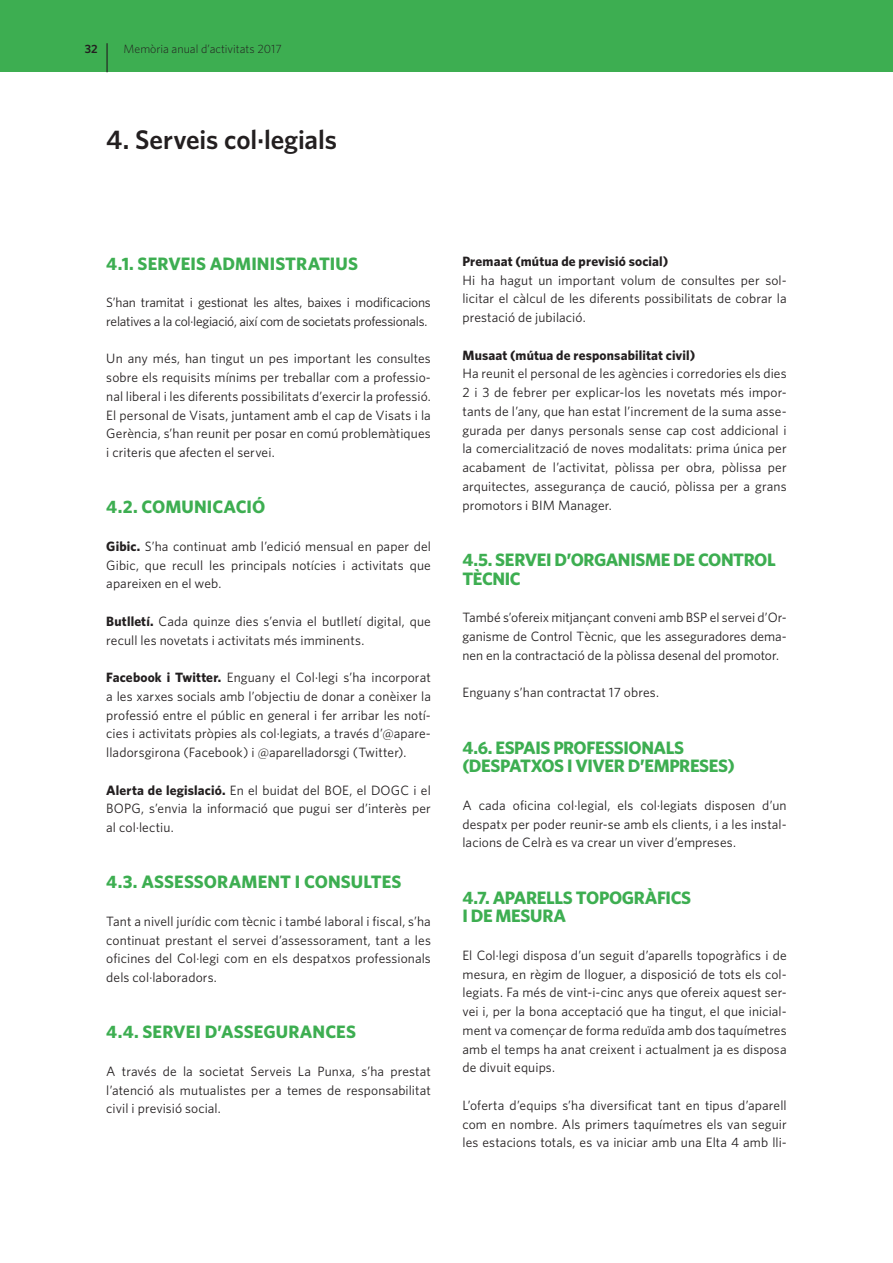
<style>
.page{position:relative;width:893px;height:1263px;background:#fff}
.page>*{position:absolute;margin:0;border:0;box-sizing:border-box;transform-origin:0 0}
.t1{font:600 27px "Whitney";letter-spacing:-.005em;color:#231f20}
.t2{font:700 18px/18.8px "Whitney";letter-spacing:-.015em;color:#3dae51}
.t3{font:700 18px "Whitney";letter-spacing:.005em;color:#3dae51}
.t4{font:13.5px/18.8px "Whitney";letter-spacing:.005em;color:#231f20;text-align:justify}
.t5{font:13.5px/18.8px "Whitney";letter-spacing:-.02em;color:#231f20}
.t6{font:700 13.5px "Whitney";letter-spacing:.01em;color:#231f20}
.t7{font:300 12px "Whitney";color:#231f20}
.t8{font:600 12px "Whitney";color:#231f20}
.s1{font-weight:700}
</style>
<div class="page">
<div style="left:0;top:0;width:893px;height:72px;background:#3dae51"></div>
<hr style="left:106px;top:43px;width:2px;height:29px;background:#231f20">
<p class="t8" style="left:85px;top:41px;width:14px">32</p>
<p class="t7" style="left:124px;top:42px;width:160px">Memòria anual d’activitats 2017</p>
<h1 class="t1" style="left:106px;top:123px;width:232px">4. Serveis col·legials</h1>
<h2 class="t3" style="left:106px;top:252px;width:253px">4.1. SERVEIS ADMINISTRATIUS</h2>
<p class="t5" style="left:106px;top:293px;width:326px">S’han tramitat i gestionat les altes, baixes i modificacions relatives a la col·legiació, així com de societats professionals.</p>
<p class="t4" style="left:106px;top:349px;width:326px">Un any més, han tingut un pes important les consultes sobre els requisits mínims per treballar com a professio&shy;nal liberal i les diferents possibilitats d’exercir la professió.<br>El personal de Visats, juntament amb el cap de Visats i la Gerència, s’han reunit per posar en comú problemàtiques i criteris que afecten el servei.</p>
<h2 class="t2" style="left:106px;top:497px;width:161px">4.2. COMUNICACIÓ</h2>
<p class="t4" style="left:106px;top:536px;width:326px"><span class="s1">Gibic.</span> S’ha continuat amb l’edició mensual en paper del Gibic, que recull les principals notícies i activitats que apareixen en el web.</p>
<p class="t4" style="left:106px;top:611px;width:326px"><span class="s1">Butlletí.</span> Cada quinze dies s’envia el butlletí digital, que recull les novetats i activitats més imminents.</p>
<p class="t4" style="left:106px;top:668px;width:326px"><span class="s1">Facebook i Twitter.</span> Enguany el Col·legi s’ha incorporat a les xarxes socials amb l’objectiu de donar a conèixer la professió entre el públic en general i fer arribar les notí&shy;cies i activitats pròpies als col·legiats, a través d’@apare&shy;lladorsgirona (Facebook) i @aparelladorsgi (Twitter).</p>
<p class="t4" style="left:106px;top:780px;width:326px"><span class="s1">Alerta de legislació.</span> En el buidat del BOE, el DOGC i el BOPG, s’envia la informació que pugui ser d’interès per al col·lectiu.</p>
<h2 class="t3" style="left:106px;top:871px;width:297px">4.3. ASSESSORAMENT I CONSULTES</h2>
<p class="t4" style="left:106px;top:911px;width:326px">Tant a nivell jurídic com tècnic i també laboral i fiscal, s’ha continuat prestant el servei d’assessorament, tant a les oficines del Col·legi com en els despatxos professionals dels col·laboradors.</p>
<h2 class="t3" style="left:106px;top:1021px;width:251px">4.4. SERVEI D’ASSEGURANCES</h2>
<p class="t4" style="left:106px;top:1061px;width:326px">A través de la societat Serveis La Punxa, s’ha prestat l’atenció als mutualistes per a temes de responsabilitat civil i previsió social.</p>
<p class="t6" style="left:462px;top:253px;width:207px">Premaat (mútua de previsió social)</p>
<p class="t4" style="left:462px;top:270px;width:326px">Hi ha hagut un important volum de consultes per sol&shy;licitar el càlcul de les diferents possibilitats de cobrar la prestació de jubilació.</p>
<p class="t6" style="left:462px;top:347px;width:234px">Musaat (mútua de responsabilitat civil)</p>
<p class="t4" style="left:462px;top:364px;width:326px">Ha reunit el personal de les agències i corredories els dies 2 i 3 de febrer per explicar-los les novetats més impor&shy;tants de l’any, que han estat l’increment de la suma asse&shy;gurada per danys personals sense cap cost addicional i la comercialització de noves modalitats: prima única per acabament de l’activitat, pòlissa per obra, pòlissa per arquitectes, assegurança de caució, pòlissa per a grans promotors i BIM Manager.</p>
<h2 class="t2" style="left:462px;top:550px;width:315px">4.5. SERVEI D’ORGANISME DE CONTROL<br>TÈCNIC</h2>
<p class="t4" style="left:462px;top:608px;width:326px">També s’ofereix mitjançant conveni amb BSP el servei d’Or&shy;ganisme de Control Tècnic, que les asseguradores dema&shy;nen en la contractació de la pòlissa desenal del promotor.</p>
<p class="t4" style="left:462px;top:683px;width:198px">Enguany s’han contractat 17 obres.</p>
<h2 class="t2" style="left:462px;top:737px;width:274px">4.6. ESPAIS PROFESSIONALS (DESPATXOS I VIVER D’EMPRESES)</h2>
<p class="t4" style="left:462px;top:795px;width:326px">A cada oficina col·legial, els col·legiats disposen d’un despatx per poder reunir-se amb els clients, i a les instal&shy;lacions de Celrà es va crear un viver d’empreses.</p>
<h2 class="t2" style="left:462px;top:887px;width:230px">4.7. APARELLS TOPOGRÀFICS<br>I DE MESURA</h2>
<p class="t4" style="left:462px;top:945px;width:326px">El Col·legi disposa d’un seguit d’aparells topogràfics i de mesura, en règim de lloguer, a disposició de tots els col&shy;legiats. Fa més de vint-i-cinc anys que ofereix aquest ser&shy;vei i, per la bona acceptació que ha tingut, el que inicial&shy;ment va començar de forma reduïda amb dos taquímetres amb el temps ha anat creixent i actualment ja es disposa de divuit equips.</p>
<p class="t4" style="left:462px;top:1095px;width:326px">L’oferta d’equips s’ha diversificat tant en tipus d’aparell com en nombre. Als primers taquímetres els van seguir les estacions totals, es va iniciar amb una Elta 4 amb lli-</p>
</div>
